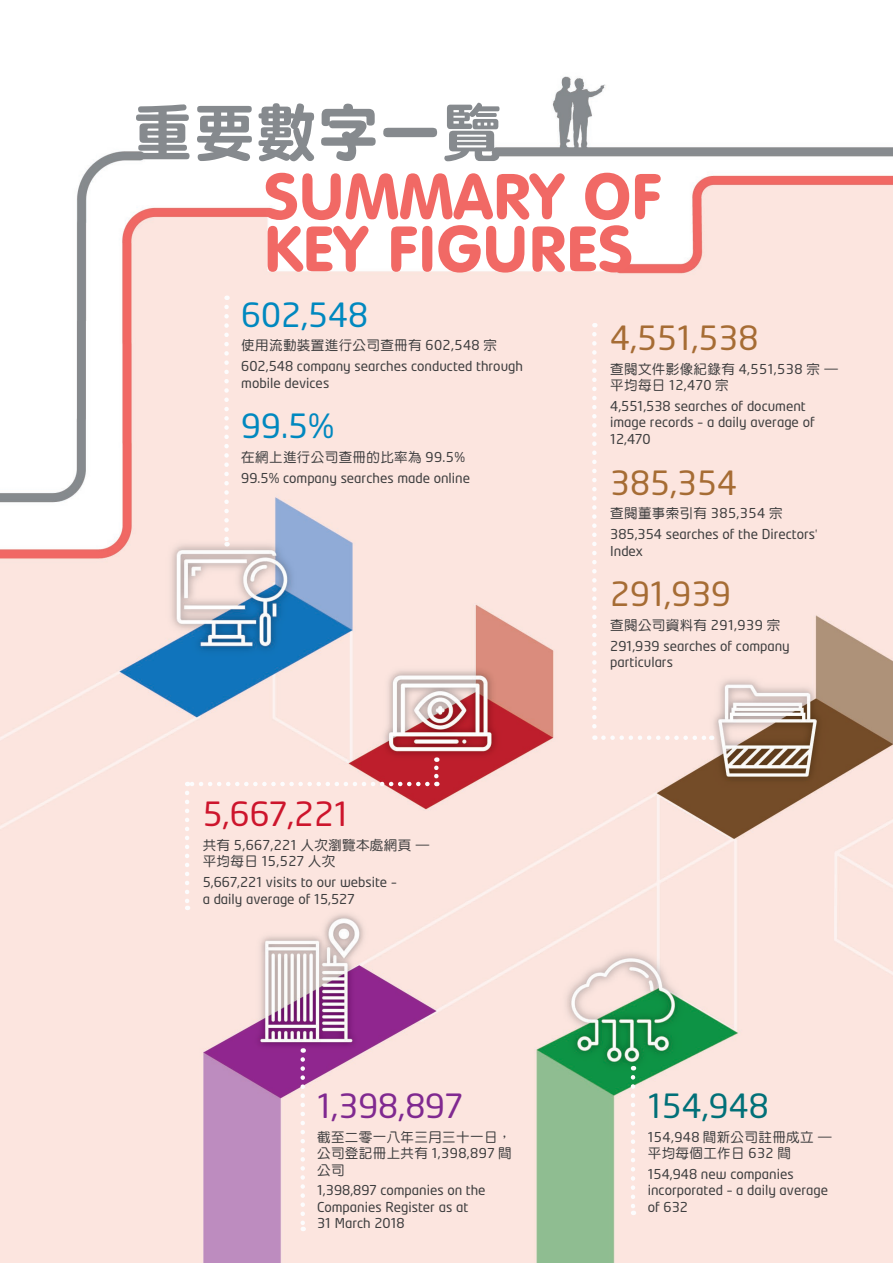
<style>
.page{position:relative;width:893px;height:1263px;background:#fff}
.page>*{position:absolute;margin:0;border:0;box-sizing:border-box;transform-origin:0 0}
.t1{font:63px "VAG Rounded BT";color:#f16965}
.t2{font:63px "DF Yuan HK W9";letter-spacing:.035em;color:#868a8e;scale:.95 1}
.t3{font:33px "Neo Tech";color:#a66c34}
.t4{font:33px "Neo Tech";color:#0088bf}
.t5{font:33px "Neo Tech";color:#802990}
.t6{font:33px "Neo Tech";color:#cd152c}
.t7{font:33px "Neo Tech";color:#017078}
.t8{font:13.5px/16.5px "Neo Tech";color:#3e3e3f}
.t9{font:13.5px/16.5px "DF Yuan HK W5";letter-spacing:.03em;color:#3e3e3f}
.s1{font-family:"Neo Tech"}
.s2{font-family:"Minion Pro"}
</style>
<div class="page">
<img style="left:0;top:76px;width:893px;height:1187px">
<svg style="left:592px;top:334px;width:5px;height:406px"></svg>
<svg style="left:603px;top:735px;width:109px;height:5px"></svg>
<svg style="left:300px;top:1059px;width:5px;height:172px"></svg>
<svg style="left:631px;top:1077px;width:4px;height:138px"></svg>
<svg style="left:224px;top:307px;width:5px;height:239px"></svg>
<svg style="left:434px;top:768px;width:5px;height:18px"></svg>
<svg style="left:187px;top:782px;width:240px;height:4px"></svg>
<svg style="left:185px;top:793px;width:4px;height:117px"></svg>
<p class="t2" style="left:133px;top:98px;width:391px">重要數字一覽</p>
<p class="t1" style="left:264px;top:156px;width:400px">SUMMARY OF</p>
<p class="t1" style="left:264px;top:209px;width:370px">KEY FIGURES</p>
<p class="t4" style="left:241px;top:298px;width:128px">602,548</p>
<p class="t9" style="left:241px;top:337px;width:257px">使用流動裝置進行公司查冊有 <span class="s1">602,548</span> 宗</p>
<p class="t8" style="left:241px;top:358px;width:283px">602,548 company searches conducted through mobile devices</p>
<p class="t4" style="left:241px;top:410px;width:95px">99.5%</p>
<p class="t9" style="left:241px;top:449px;width:225px">在網上進行公司查冊的比率為 <span class="s1">99.5%</span></p>
<p class="t8" style="left:241px;top:470px;width:230px">99.5% company searches made online</p>
<p class="t6" style="left:203px;top:798px;width:147px">5,667,221</p>
<p class="t9" style="left:203px;top:837px;width:228px">共有 <span class="s1">5,667,221</span> 人次瀏覽本處網頁 —平均每日 <span class="s1">15,527</span> 人次</p>
<p class="t8" style="left:203px;top:875px;width:196px">5,667,221 visits to our website – a daily average of 15,527</p>
<p class="t5" style="left:317px;top:1090px;width:147px">1,398,897</p>
<p class="t9" style="left:317px;top:1128px;width:196px;text-align:justify">截至二零一八年三月三十一日，公司登記冊上共有 <span class="s1">1,398,897</span> 間公司</p>
<p class="t8" style="left:317px;top:1183px;width:170px">1,398,897 companies on the<br>Companies Register as at<br>31 March 2018</p>
<p class="t3" style="left:610px;top:322px;width:150px">4,551,538</p>
<p class="t9" style="left:610px;top:360px;width:229px">查閱文件影像紀錄有 <span class="s1">4,551,538</span> 宗 —平均每日 <span class="s1">12,470</span> 宗</p>
<p class="t8" style="left:610px;top:398px;width:206px">4,551,538 searches of document image records – a daily average of<br>12,470</p>
<p class="t3" style="left:610px;top:466px;width:128px">385,354</p>
<p class="t9" style="left:610px;top:505px;width:174px">查閱董事索引有 <span class="s1">385,354</span> 宗</p>
<p class="t8" style="left:610px;top:526px;width:209px">385,354 searches of the Directors<span class="s2">'<br></span>Index</p>
<p class="t3" style="left:610px;top:578px;width:123px">291,939</p>
<p class="t9" style="left:610px;top:617px;width:171px">查閱公司資料有 <span class="s1">291,939</span> 宗</p>
<p class="t8" style="left:610px;top:638px;width:181px">291,939 searches of company particulars</p>
<p class="t7" style="left:648px;top:1090px;width:123px">154,948</p>
<p class="t9" style="left:648px;top:1128px;width:185px"><span class="s1">154,948</span> 間新公司註冊成立 —平均每個工作日 <span class="s1">632</span> 間</p>
<p class="t8" style="left:648px;top:1166px;width:182px">154,948 new companies incorporated – a daily average of 632</p>
</div>
